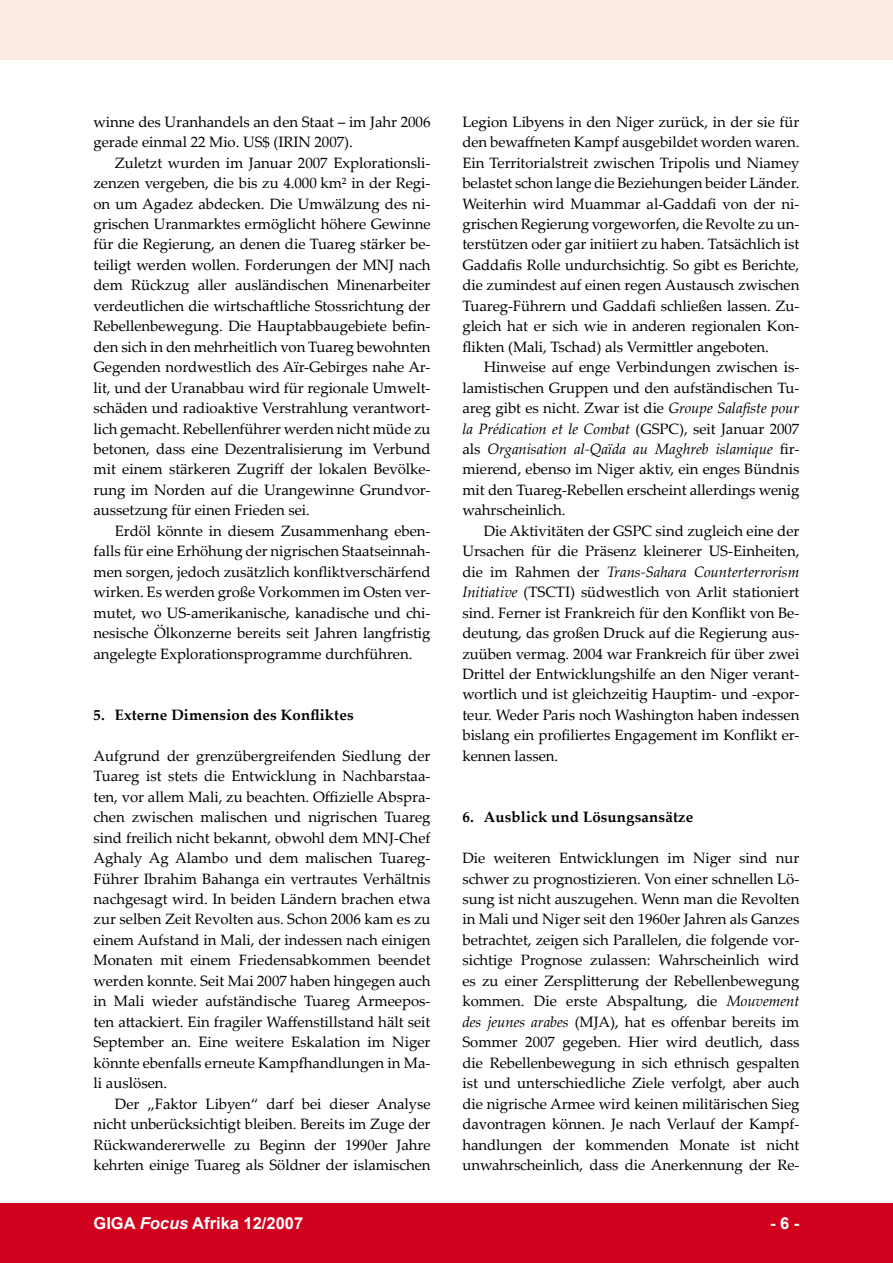
<style>
.page{position:relative;width:893px;height:1263px;background:#fff}
.page>*{position:absolute;margin:0;border:0;box-sizing:border-box;transform-origin:0 0}
.t1{font:700 16.5px "Arial";color:#fff}
.t2{font:15px/20.4px "Palatino Linotype";letter-spacing:-.005em;color:#000;text-align:justify}
.t3{font:700 15px "Palatino Linotype";letter-spacing:.01em;color:#000}
.s1{font-style:italic}
</style>
<div class="page">
<div style="left:0;top:1203px;width:893px;height:60px;background:#d2011e"></div>
<div style="left:0;top:0;width:893px;height:60px;background:#fbebe3"></div>
<p class="t2" style="left:94px;top:111px;width:339px">winne des Uranhandels an den Staat – im Jahr 2006 gerade einmal 22 Mio. US$ (IRIN 2007).</p>
<p class="t2" style="left:94px;top:152px;width:338px;text-indent:21px">Zuletzt wurden im Januar 2007 Explorationsli&shy;zenzen vergeben, die bis zu 4.000 km² in der Regi&shy;on um Agadez abdecken. Die Umwälzung des ni&shy;grischen Uranmarktes ermöglicht höhere Gewinne für die Regierung, an denen die Tuareg stärker be&shy;teiligt werden wollen. Forderungen der MNJ nach dem Rückzug aller ausländischen Minenarbeiter verdeutlichen die wirtschaftliche Stossrichtung der Rebellenbewegung. Die Hauptabbaugebiete befin&shy;den sich in den mehrheitlich von Tuareg bewohnten Gegenden nordwestlich des Aïr-Gebirges nahe Ar&shy;lit, und der Uranabbau wird für regionale Umwelt&shy;schäden und radioaktive Verstrahlung verantwort&shy;lich gemacht. Rebellenführer werden nicht müde zu betonen, dass eine Dezentralisierung im Verbund mit einem stärkeren Zugriff der lokalen Bevölke&shy;rung im Norden auf die Urangewinne Grundvor&shy;aussetzung für einen Frieden sei.</p>
<p class="t2" style="left:94px;top:520px;width:338px;text-indent:21px">Erdöl könnte in diesem Zusammenhang eben&shy;falls für eine Erhöhung der nigrischen Staatseinnah&shy;men sorgen, jedoch zusätzlich konfliktverschärfend wirken. Es werden große Vorkommen im Osten ver&shy;mutet, wo US-amerikanische, kanadische und chi&shy;nesische Ölkonzerne bereits seit Jahren langfristig angelegte Explorationsprogramme durchführen.</p>
<p class="t3" style="left:94px;top:704px;width:262px">5. Externe Dimension des Konfliktes</p>
<p class="t2" style="left:94px;top:745px;width:339px">Aufgrund der grenzübergreifenden Siedlung der Tuareg ist stets die Entwicklung in Nachbarstaa&shy;ten, vor allem Mali, zu beachten. Offizielle Abspra&shy;chen zwischen malischen und nigrischen Tuareg sind freilich nicht bekannt, obwohl dem MNJ-Chef Aghaly Ag Alambo und dem malischen Tuareg-Führer Ibrahim Bahanga ein vertrautes Verhältnis nachgesagt wird. In beiden Ländern brachen etwa zur selben Zeit Revolten aus. Schon 2006 kam es zu einem Aufstand in Mali, der indessen nach einigen Monaten mit einem Friedensabkommen beendet werden konnte. Seit Mai 2007 haben hingegen auch in Mali wieder aufständische Tuareg Armeepos&shy;ten attackiert. Ein fragiler Waffenstillstand hält seit September an. Eine weitere Eskalation im Niger könnte ebenfalls erneute Kampfhandlungen in Ma&shy;li auslösen.</p>
<p class="t2" style="left:94px;top:1093px;width:338px;text-indent:21px">Der „Faktor Libyen“ darf bei dieser Analyse nicht unberücksichtigt bleiben. Bereits im Zuge der Rückwandererwelle zu Beginn der 1990er Jahre kehrten einige Tuareg als Söldner der islamischen</p>
<p class="t2" style="left:462px;top:111px;width:338px">Legion Libyens in den Niger zurück, in der sie für den bewaffneten Kampf ausgebildet worden waren.<br>Ein Territorialstreit zwischen Tripolis und Niamey belastet schon lange die Beziehungen beider Länder.<br>Weiterhin wird Muammar al-Gaddafi von der ni&shy;grischen Regierung vorgeworfen, die Revolte zu un&shy;terstützen oder gar initiiert zu haben. Tatsächlich ist Gaddafis Rolle undurchsichtig. So gibt es Berichte, die zumindest auf einen regen Austausch zwischen Tuareg-Führern und Gaddafi schließen lassen. Zu&shy;gleich hat er sich wie in anderen regionalen Kon&shy;flikten (Mali, Tschad) als Vermittler angeboten.</p>
<p class="t2" style="left:462px;top:356px;width:338px;text-indent:21px">Hinweise auf enge Verbindungen zwischen is&shy;lamistischen Gruppen und den aufständischen Tu&shy;areg gibt es nicht. Zwar ist die <span class="s1">Groupe Salafiste pour la Prédication et le Combat</span> (GSPC), seit Januar 2007 als <span class="s1">Organisation al-Qaïda au Maghreb islamique</span> fir&shy;mierend, ebenso im Niger aktiv, ein enges Bündnis mit den Tuareg-Rebellen erscheint allerdings wenig wahrscheinlich.</p>
<p class="t2" style="left:462px;top:520px;width:338px;text-indent:21px">Die Aktivitäten der GSPC sind zugleich eine der Ursachen für die Präsenz kleinerer US-Einheiten, die im Rahmen der <span class="s1">Trans-Sahara Counterterrorism Initiative</span> (TSCTI) südwestlich von Arlit stationiert sind. Ferner ist Frankreich für den Konflikt von Be&shy;deutung, das großen Druck auf die Regierung aus&shy;zuüben vermag. 2004 war Frankreich für über zwei Drittel der Entwicklungshilfe an den Niger verant&shy;wortlich und ist gleichzeitig Hauptim- und -expor&shy;teur. Weder Paris noch Washington haben indessen bislang ein profiliertes Engagement im Konflikt er&shy;kennen lassen.</p>
<p class="t3" style="left:462px;top:806px;width:232px">6. Ausblick und Lösungsansätze</p>
<p class="t2" style="left:462px;top:847px;width:339px">Die weiteren Entwicklungen im Niger sind nur schwer zu prognostizieren. Von einer schnellen Lö&shy;sung ist nicht auszugehen. Wenn man die Revolten in Mali und Niger seit den 1960er Jahren als Ganzes betrachtet, zeigen sich Parallelen, die folgende vor&shy;sichtige Prognose zulassen: Wahrscheinlich wird es zu einer Zersplitterung der Rebellenbewegung kommen. Die erste Abspaltung, die <span class="s1">Mouvement des jeunes arabes</span> (MJA), hat es offenbar bereits im Sommer 2007 gegeben. Hier wird deutlich, dass die Rebellenbewegung in sich ethnisch gespalten ist und unterschiedliche Ziele verfolgt, aber auch die nigrische Armee wird keinen militärischen Sieg davontragen können. Je nach Verlauf der Kampf&shy;handlungen der kommenden Monate ist nicht unwahrscheinlich, dass die Anerkennung der Re-</p>
<p class="t1" style="left:94px;top:1212px;width:211px">GIGA <span class="s1">Focus</span> Afrika 12/2007</p>
<p class="t1" style="left:770px;top:1212px;width:31px">- -</p>
</div>
